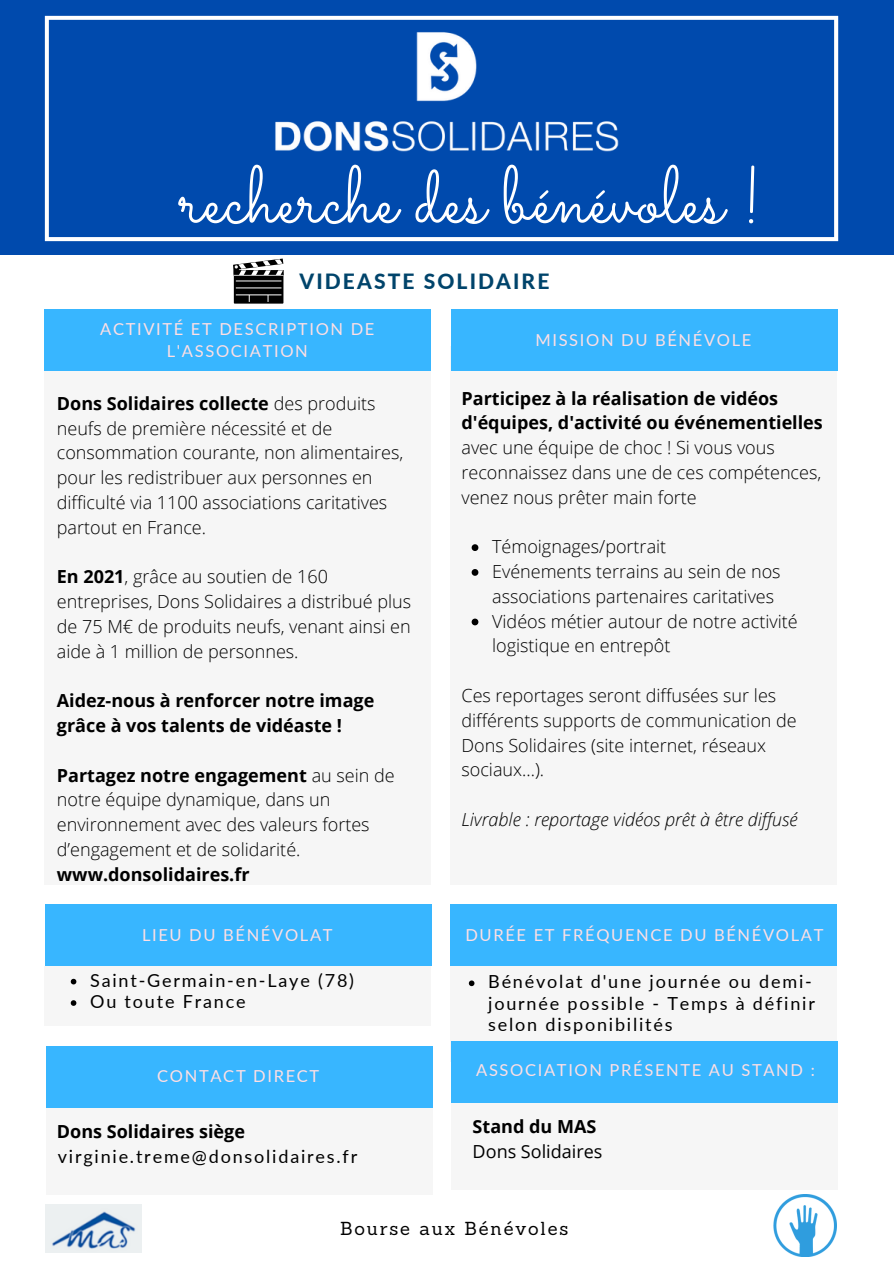
<style>
.page{position:relative;width:894px;height:1264px;background:#fff}
.page>*{position:absolute;margin:0;border:0;box-sizing:border-box;transform-origin:0 0}
.t1{font:80.55px "Sacramento";color:#fff}
.t2{font:800 21px "Lato";letter-spacing:.1em;color:#00446b}
.t3{font:18.3px "Sanchez";letter-spacing:.1em;color:#000}
.t4{font:300 18px/24.8px "Open Sans";color:#000}
.t5{font:700 18px/24.8px "Open Sans";color:#000}
.t6{font:18px/21.5px "Lato";letter-spacing:.1em;color:#000}
.t7{font:italic 300 18px "Open Sans";color:#000}
.t8{font:18px "Open Sans";color:#000}
.t9{font:16.5px/22.5px "Lato";letter-spacing:.1em;color:#ffdfe4;text-align:center}
.s1{font-weight:700}
</style>
<div class="page">
<div style="left:0;top:0;width:893px;height:254px;background:#004aad"></div>
<svg style="left:45px;top:16px;width:793px;height:225px"></svg>
<div style="left:44px;top:346px;width:386px;height:538px;background:#f6f6f6"></div>
<div style="left:450px;top:346px;width:386px;height:538px;background:#f6f6f6"></div>
<div style="left:44px;top:309px;width:386px;height:62px;background:#38b6ff"></div>
<div style="left:451px;top:309px;width:386px;height:62px;background:#38b6ff"></div>
<div style="left:44px;top:966px;width:386px;height:60px;background:#f6f6f6"></div>
<div style="left:450px;top:961px;width:386px;height:100px;background:#f6f6f6"></div>
<div style="left:45px;top:903px;width:386px;height:62px;background:#38b6ff"></div>
<div style="left:450px;top:903px;width:386px;height:62px;background:#38b6ff"></div>
<img style="left:46px;top:1204px;width:96px;height:48px">
<div style="left:46px;top:1107px;width:386px;height:87px;background:#f6f6f6"></div>
<div style="left:451px;top:1101px;width:386px;height:89px;background:#f6f6f6"></div>
<div style="left:46px;top:1045px;width:386px;height:62px;background:#38b6ff"></div>
<div style="left:451px;top:1041px;width:386px;height:62px;background:#38b6ff"></div>
<img style="left:773px;top:1194px;width:63px;height:62px">
<img style="left:262px;top:22px;width:365px;height:142px">
<svg style="left:233px;top:258px;width:50px;height:45px"></svg>
<hr style="left:236px;top:288px;width:45px;height:1px;background:#fff">
<hr style="left:236px;top:281px;width:45px;height:1px;background:#fff">
<svg style="left:471px;top:544px;width:7px;height:7px"></svg>
<svg style="left:471px;top:569px;width:7px;height:7px"></svg>
<svg style="left:471px;top:618px;width:7px;height:7px"></svg>
<svg style="left:71px;top:978px;width:5px;height:6px"></svg>
<svg style="left:71px;top:1000px;width:5px;height:5px"></svg>
<svg style="left:468px;top:980px;width:6px;height:6px"></svg>
<h1 class="t1" style="left:180px;top:147px;width:584px">recherche des bénévoles !</h1>
<p class="t2" style="left:299px;top:268px;width:251px">VIDEASTE SOLIDAIRE</p>
<p class="t9" style="left:100px;top:317px;width:276px">ACTIVITÉ ET DESCRIPTION DE<br>L'ASSOCIATION</p>
<p class="t9" style="left:535px;top:328px;width:217px">MISSION DU BÉNÉVOLE</p>
<p class="t4" style="left:57px;top:390px;width:348px"><span class="s1">Dons Solidaires collecte</span> des produits neufs de première nécessité et de consommation courante, non alimentaires, pour les redistribuer aux personnes en difficulté via 1100 associations caritatives partout en France.</p>
<p class="t4" style="left:57px;top:564px;width:356px"><span class="s1">En 2021</span>, grâce au soutien de 160 entreprises, Dons Solidaires a distribué plus de 75 M€ de produits neufs, venant ainsi en aide à 1 million de personnes.</p>
<p class="t5" style="left:57px;top:688px;width:319px">Aidez-nous à renforcer notre image grâce à vos talents de vidéaste !</p>
<p class="t4" style="left:57px;top:762px;width:339px"><span class="s1">Partagez notre engagement</span> au sein de notre équipe dynamique, dans un environnement avec des valeurs fortes d’engagement et de solidarité.</p>
<p class="t5" style="left:57px;top:861px;width:194px">www.donsolidaires.fr</p>
<p class="t5" style="left:461px;top:385px;width:363px">Participez à la réalisation de vidéos d'équipes, d'activité ou événementielles</p>
<p class="t4" style="left:461px;top:435px;width:361px">avec une équipe de choc ! Si vous vous reconnaissez dans une de ces compétences, venez nous prêter main forte</p>
<p class="t4" style="left:492px;top:534px;width:307px">Témoignages/portrait<br>Evénements terrains au sein de nos associations partenaires caritatives<br>Vidéos métier autour de notre activité logistique en entrepôt</p>
<p class="t4" style="left:461px;top:682px;width:337px">Ces reportages seront diffusées sur les différents supports de communication de Dons Solidaires (site internet, réseaux sociaux...).</p>
<p class="t7" style="left:461px;top:806px;width:337px">Livrable : reportage vidéos prêt à être diffusé</p>
<p class="t9" style="left:142px;top:922px;width:192px">LIEU DU BÉNÉVOLAT</p>
<p class="t9" style="left:465px;top:922px;width:359px">DURÉE ET FRÉQUENCE DU BÉNÉVOLAT</p>
<p class="t6" style="left:90px;top:969px;width:265px">Saint-Germain-en-Laye (78)<br>Ou toute France</p>
<p class="t6" style="left:488px;top:970px;width:328px">Bénévolat d'une journée ou demi&shy;journée possible - Temps à définir selon disponibilités</p>
<p class="t9" style="left:157px;top:1064px;width:164px">CONTACT DIRECT</p>
<p class="t5" style="left:57px;top:1118px;width:190px">Dons Solidaires siège</p>
<p class="t6" style="left:58px;top:1145px;width:301px">virginie.treme@donsolidaires.fr</p>
<p class="t9" style="left:476px;top:1057px;width:340px">ASSOCIATION PRÉSENTE AU STAND :</p>
<p class="t5" style="left:472px;top:1114px;width:125px">Stand du MAS</p>
<p class="t8" style="left:472px;top:1138px;width:131px">Dons Solidaires</p>
<p class="t3" style="left:340px;top:1216px;width:229px">Bourse aux Bénévoles</p>
</div>
